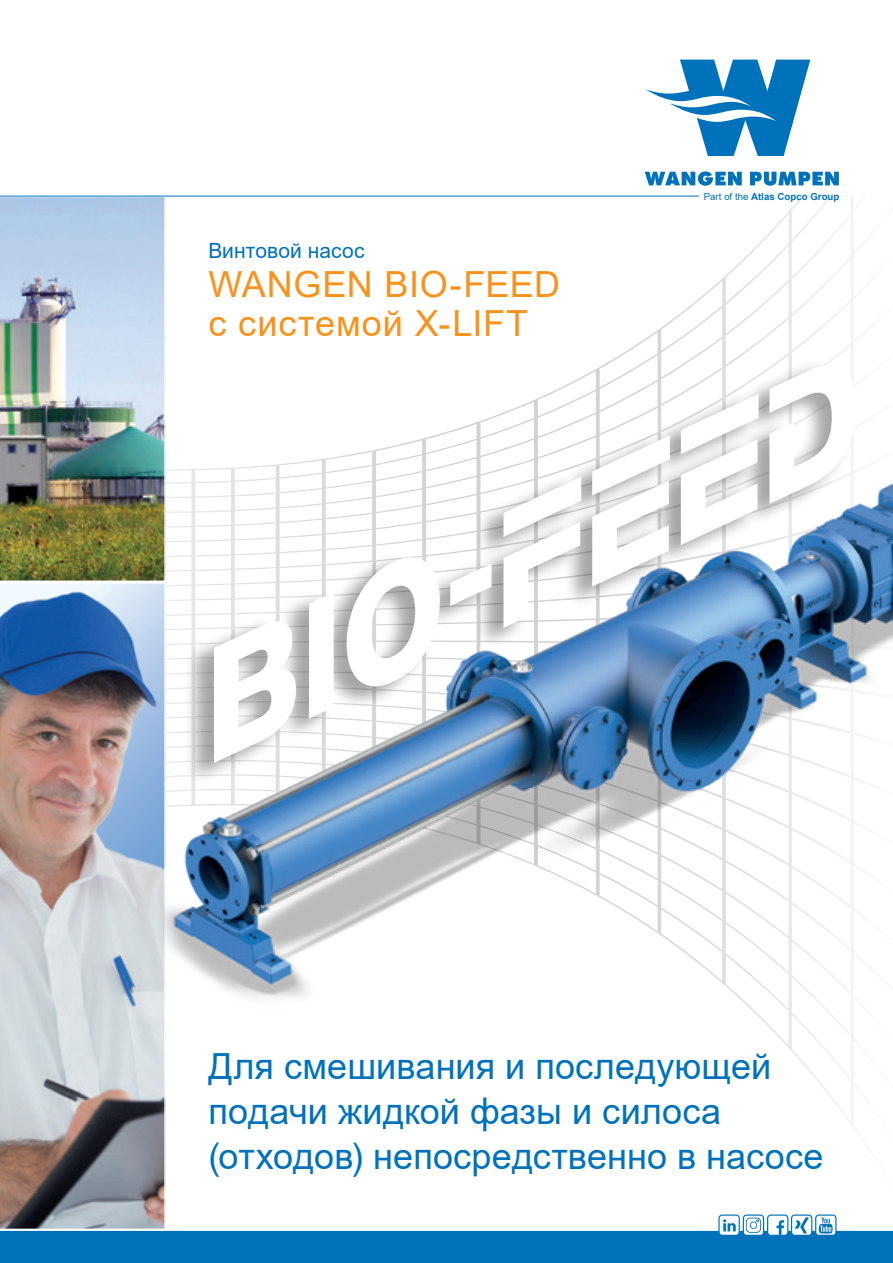
<style>
.page{position:relative;width:893px;height:1263px;background:#fff}
.page>*{position:absolute;margin:0;border:0;box-sizing:border-box;transform-origin:0 0}
.t1{font:36px/45px "Arial";letter-spacing:.005em;color:#0072bc}
.t2{font:36px "Arial";letter-spacing:.02em;color:#f7931d}
.t3{font:21px "Arial";letter-spacing:.005em;color:#0072bc}
.t4{font:700 9.75px "Arial";color:#0072bc}
.s1{font-weight:400}
</style>
<div class="page">
<svg style="left:614px;top:196px;width:243px;height:936px"></svg>
<img style="left:0;top:197px;width:166px;height:384px">
<img style="left:0;top:583px;width:166px;height:634px">
<div style="left:184px;top:359px;width:672px;height:427px;background:#231f20;opacity:.4"></div>
<svg style="left:681px;top:394px;width:77px;height:10px"></svg>
<svg style="left:769px;top:348px;width:87px;height:56px"></svg>
<img style="left:164px;top:404px;width:729px;height:638px">
<div style="left:718px;top:1214px;width:22px;height:22px;border:1px solid #0072bc;border-radius:3px"></div>
<div style="left:743px;top:1214px;width:21px;height:22px;border:1px solid #0072bc;border-radius:3px"></div>
<div style="left:767px;top:1214px;width:21px;height:22px;border:1px solid #0072bc;border-radius:3px"></div>
<div style="left:791px;top:1214px;width:21px;height:22px;border:1px solid #0072bc;border-radius:3px"></div>
<svg style="left:0;top:1217px;width:893px;height:46px"></svg>
<div style="left:815px;top:1214px;width:21px;height:22px;border:1px solid #0072bc;border-radius:3px"></div>
<hr style="left:0;top:196px;width:699px;height:1px;background:#0072bc">
<svg style="left:645px;top:171px;width:97px;height:15px"></svg>
<svg style="left:750px;top:172px;width:89px;height:14px"></svg>
<svg style="left:646px;top:60px;width:164px;height:96px"></svg>
<p class="t3" style="left:208px;top:236px;width:158px">Винтовой насос</p>
<p class="t2" style="left:208px;top:260px;width:353px">WANGEN BIO-FEED</p>
<p class="t2" style="left:208px;top:299px;width:321px">с системой X-LIFT</p>
<p class="t4" style="left:704px;top:189px;width:137px"><span class="s1">Part of the</span> Atlas Copco Group</p>
<p class="t1" style="left:208px;top:1044px;width:617px">Для смешивания и последующей подачи жидкой фазы и силоса (отходов) непосредственно в насосе</p>
</div>
